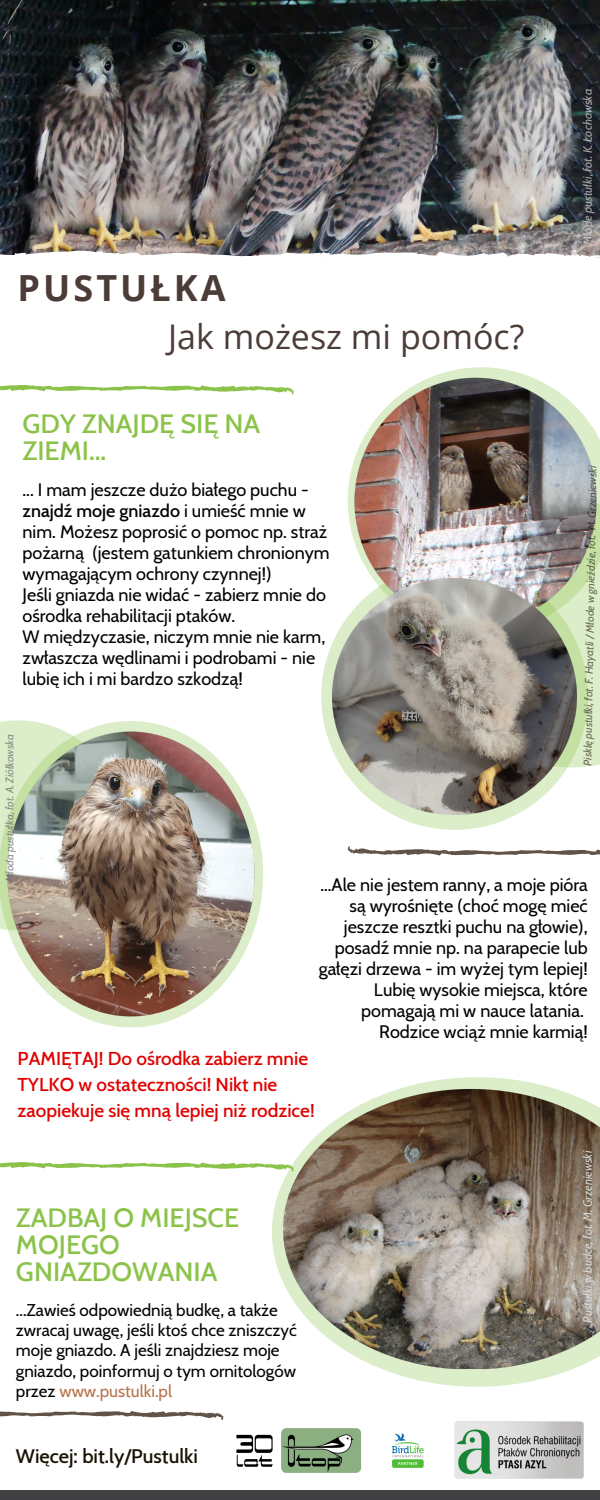
<style>
.page{position:relative;width:600px;height:1500px;background:#fff}
.page>*{position:absolute;margin:0;border:0;box-sizing:border-box;transform-origin:0 0}
.t1{font:700 36px "Open Sans";letter-spacing:.085em;color:#4b3c38}
.t2{font:34px "Open Sans";color:#4b3c38}
.t3{font:500 27px/27px "Cabin";color:#8bc34a}
.t4{font:500 20px "Cabin";color:#171202}
.t5{font:500 19px/26.2px "Cabin";color:#e10000}
.t6{font:18px/21px "Cabin";color:#000}
.t7{font:17px/20.2px "Cabin";color:#000}
.t8{font:italic 12px "Cabin";color:#d9d9d9}
.t9{font:italic 11px "Cabin";color:#171202}
.t10{font:italic 11px "Cabin";color:#737373}
.s1{font-weight:500}
.s2{color:#b67349}
</style>
<div class="page">
<svg style="left:0;top:721px;width:263px;height:306px"></svg>
<div style="left:0;top:1490px;width:600px;height:10px;background:#414144"></div>
<img style="left:454px;top:1421px;width:130px;height:58px">
<svg style="left:414px;top:1077px;width:127px;height:310px"></svg>
<svg style="left:321px;top:652px;width:259px;height:178px"></svg>
<svg style="left:577px;top:652px;width:23px;height:115px;background:#d5e9be"></svg>
<svg style="left:0;top:385px;width:294px;height:10px"></svg>
<svg style="left:0;top:1162px;width:272px;height:7px"></svg>
<svg style="left:0;top:1411px;width:224px;height:9px"></svg>
<svg style="left:348px;top:846px;width:252px;height:10px"></svg>
<img style="left:236px;top:1428px;width:188px;height:45px">
<img style="left:0;top:0;width:600px;height:245px">
<img style="left:0;top:245px;width:600px;height:14px">
<img style="left:7px;top:730px;width:248px;height:288px">
<img style="left:272px;top:1079px;width:328px;height:300px">
<img style="left:329px;top:367px;width:271px;height:285px">
<img style="left:332px;top:578px;width:245px;height:237px">
<p class="t1" style="left:18px;top:263px;width:209px">PUSTUŁKA</p>
<p class="t2" style="left:168px;top:313px;width:358px">Jak możesz mi pomóc?</p>
<p class="t8" style="left:580px;top:245px;width:158px;rotate:-90deg">Młode pustułki, fot. K. Łochowska</p>
<p class="t3" style="left:23px;top:410px;width:239px">GDY ZNAJDĘ SIĘ NA<br>ZIEMI...</p>
<p class="t6" style="left:23px;top:479px;width:309px">... I mam jeszcze dużo białego puchu - <span class="s1">znajdź moje gniazdo</span> i umieść mnie w nim. Możesz poprosić o pomoc np. straż pożarną (jestem gatunkiem chronionym wymagającym ochrony czynnej!)</p>
<p class="t6" style="left:23px;top:584px;width:305px">Jeśli gniazda nie widać - zabierz mnie do ośrodka rehabilitacji ptaków.</p>
<p class="t6" style="left:23px;top:626px;width:304px">W międzyczasie, niczym mnie nie karm, zwłaszcza wędlinami i podrobami - nie lubię ich i mi bardzo szkodzą!</p>
<p class="t9" style="left:581px;top:766px;width:301px;rotate:-89deg">Pisklę pustułki, fot. F. Hayatli / Młode w gnieździe, fot. M. Grzeniewski</p>
<p class="t10" style="left:3px;top:882px;width:149px;rotate:-90deg">Młoda pustułka, fot. A. Ziółkowska</p>
<p class="t6" style="left:319px;top:874px;width:271px;text-align:right">...Ale nie jestem ranny, a moje pióra są wyrośnięte (choć mogę mieć jeszcze resztki puchu na głowie), posadź mnie np. na parapecie lub gałęzi drzewa - im wyżej tym lepiej!<br>Lubię wysokie miejsca, które pomagają mi w nauce latania.</p>
<p class="t6" style="left:379px;top:1021px;width:210px">Rodzice wciąż mnie karmią!</p>
<p class="t5" style="left:18px;top:1045px;width:299px">PAMIĘTAJ! Do ośrodka zabierz mnie<br>TYLKO w ostateczności! Nikt nie zaopiekuje się mną lepiej niż rodzice!</p>
<p class="t3" style="left:16px;top:1204px;width:225px">ZADBAJ O MIEJSCE<br>MOJEGO<br>GNIAZDOWANIA</p>
<p class="t7" style="left:16px;top:1300px;width:282px">...Zawieś odpowiednią budkę, a także zwracaj uwagę, jeśli ktoś chce zniszczyć moje gniazdo. A jeśli znajdziesz moje gniazdo, poinformuj o tym ornitologów przez <span class="s2">www.pustulki.pl</span></p>
<p class="t4" style="left:16px;top:1444px;width:184px">Więcej: bit.ly/Pustulki</p>
<p class="t8" style="left:580px;top:1323px;width:173px;rotate:-90deg">Pustułki w budce, fot. M. Grzeniewski</p>
</div>
